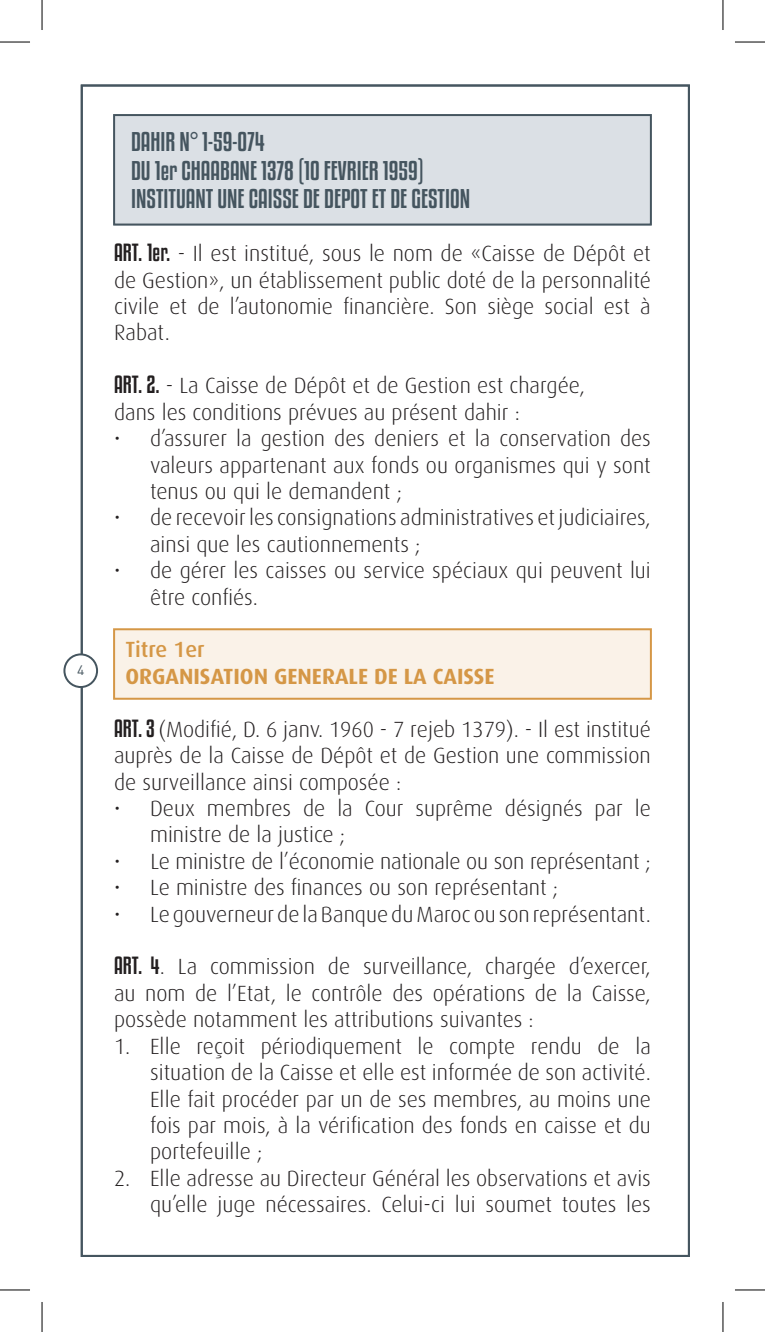
<style>
.page{position:relative;width:765px;height:1332px;background:#fff}
.page>*{position:absolute;margin:0;border:0;box-sizing:border-box;transform-origin:0 0}
.t1{font:24px/28.8px "Kenyan Coffee Rg";color:#45555f}
.t2{font:300 22px/26.4px "Dax";color:#231f20;text-align:justify}
.t3{font:700 22px "Dax";color:#d59746}
.t4{font:500 22px "Dax";color:#d59746}
.t5{font:13.6px "DIN";color:#45555f}
.s1{font-family:"Kenyan Coffee Rg";font-weight:400}
</style>
<div class="page">
<div style="left:63px;top:653px;width:35px;height:35px;border:2px solid #45555f;border-radius:50%"></div>
<div style="left:114px;top:629px;width:536px;height:69px;background:#faf2e8"></div>
<div style="left:114px;top:116px;width:536px;height:109px;background:#dbe0e5"></div>
<div style="left:113px;top:114px;width:538px;height:111px;border:2px solid #45555f"></div>
<div style="left:113px;top:628px;width:538px;height:71px;border:2px solid #d59746"></div>
<hr style="left:0;top:42px;width:30px;height:1px;background:#000">
<hr style="left:734px;top:42px;width:30px;height:1px;background:#000">
<hr style="left:0;top:1289px;width:30px;height:1px;background:#000">
<hr style="left:734px;top:1289px;width:30px;height:1px;background:#000">
<hr style="left:42px;top:0;width:1px;height:30px;background:#000">
<hr style="left:42px;top:1301px;width:1px;height:30px;background:#000">
<hr style="left:722px;top:0;width:1px;height:30px;background:#000">
<hr style="left:722px;top:1301px;width:1px;height:30px;background:#000">
<p class="t5" style="left:77px;top:661px;width:9px">4</p>
<p class="t1" style="left:131px;top:127px;width:340px">DAHIR N° 1-59-074<br>DU 1er CHAABANE 1378 (10 FEVRIER 1959)<br>INSTITUANT UNE CAISSE DE DEPOT ET DE GESTION</p>
<p class="t2" style="left:114px;top:241px;width:538px"><span class="s1">ART. 1er.</span> - Il est institué, sous le nom de «Caisse de Dépôt et de Gestion», un établissement public doté de la personnalité civile et de l’autonomie financière. Son siège social est à Rabat.</p>
<p class="t2" style="left:114px;top:373px;width:472px"><span class="s1">ART. 2.</span> - La Caisse de Dépôt et de Gestion est chargée, dans les conditions prévues au présent dahir :</p>
<p class="t2" style="left:150px;top:425px;width:502px;text-indent:-36px">• d’assurer la gestion des deniers et la conservation des valeurs appartenant aux fonds ou organismes qui y sont tenus ou qui le demandent ;</p>
<p class="t2" style="left:150px;top:505px;width:502px;text-indent:-36px">• de recevoir les consignations administratives et judiciaires, ainsi que les cautionnements ;</p>
<p class="t2" style="left:150px;top:557px;width:502px;text-indent:-36px">• de gérer les caisses ou service spéciaux qui peuvent lui être confiés.</p>
<p class="t4" style="left:125px;top:637px;width:81px">Titre 1er</p>
<p class="t3" style="left:125px;top:663px;width:370px">ORGANISATION GENERALE DE LA CAISSE</p>
<p class="t2" style="left:114px;top:716px;width:538px"><span class="s1">ART. 3</span> (Modifié, D. 6 janv. 1960 - 7 rejeb 1379). - Il est institué auprès de la Caisse de Dépôt et de Gestion une commission de surveillance ainsi composée :</p>
<p class="t2" style="left:150px;top:795px;width:502px;text-indent:-36px">• Deux membres de la Cour suprême désignés par le ministre de la justice ;</p>
<p class="t2" style="left:114px;top:848px;width:538px">• Le ministre de l’économie nationale ou son représentant ;</p>
<p class="t2" style="left:114px;top:874px;width:445px">• Le ministre des finances ou son représentant ;</p>
<p class="t2" style="left:114px;top:901px;width:538px">• Le gouverneur de la Banque du Maroc ou son représentant.</p>
<p class="t2" style="left:114px;top:953px;width:538px"><span class="s1">ART. 4</span>. La commission de surveillance, chargée d’exercer, au nom de l’Etat, le contrôle des opérations de la Caisse, possède notamment les attributions suivantes :</p>
<p class="t2" style="left:150px;top:1033px;width:502px;text-indent:-36px">1. Elle reçoit périodiquement le compte rendu de la situation de la Caisse et elle est informée de son activité.<br>Elle fait procéder par un de ses membres, au moins une fois par mois, à la vérification des fonds en caisse et du portefeuille ;</p>
<p class="t2" style="left:114px;top:1165px;width:538px;text-align:right">2. Elle adresse au Directeur Général les observations et avis qu’elle juge nécessaires. Celui-ci lui soumet toutes les</p>
</div>
